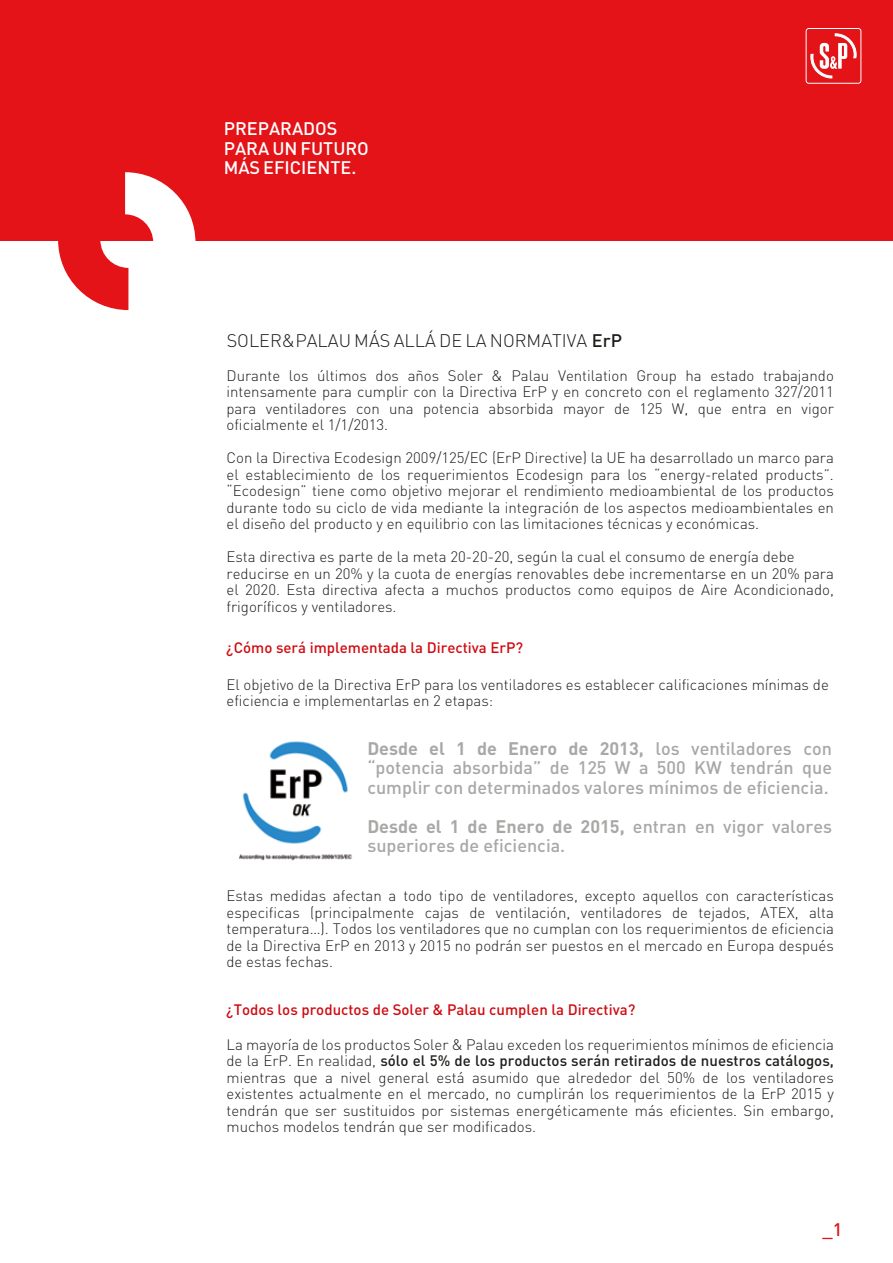
<style>
.page{position:relative;width:893px;height:1263px;background:#fff}
.page>*{position:absolute;margin:0;border:0;box-sizing:border-box;transform-origin:0 0}
.t1{font:500 18px/19.5px "DIN";color:#a8a8a7;text-align:justify}
.t2{font:500 18px/19.5px "DIN";color:#fff}
.t3{font:300 18px "DIN";color:#1d1d1b}
.t4{font:500 18px "DIN";color:#e31318}
.t5{font:300 15px/16.5px "DIN";color:#1d1d1b;text-align:justify}
.t6{font:500 15px "DIN";color:#d00a10}
.s1{font-weight:500}
.s2{font-weight:700}
</style>
<div class="page">
<img style="left:239px;top:741px;width:113px;height:120px">
<div style="left:0;top:0;width:892px;height:240px;background:#e31318"></div>
<svg style="left:810px;top:34px;width:47px;height:45px"></svg>
<div style="left:805px;top:28px;width:56px;height:56px;border:1px solid #fff;border-radius:3px"></div>
<svg style="left:58px;top:172px;width:137px;height:138px"></svg>
<p class="t2" style="left:224px;top:118px;width:147px">PREPARADOS<br>PARA UN FUTURO<br>MÁS EFICIENTE.</p>
<p class="t3" style="left:227px;top:330px;width:397px">SOLER&amp;PALAU MÁS ALLÁ DE LA NORMATIVA <span class="s1">ErP</span></p>
<p class="t5" style="left:226px;top:367px;width:609px">Durante los últimos dos años Soler &amp; Palau Ventilation Group ha estado trabajando intensamente para cumplir con la Directiva ErP y en concreto con el reglamento 327/2011 para ventiladores con una potencia absorbida mayor de 125 W, que entra en vigor oficialmente el 1/1/2013.</p>
<p class="t5" style="left:226px;top:450px;width:609px">Con la Directiva Ecodesign 2009/125/EC (ErP Directive) la UE ha desarrollado un marco para el establecimiento de los requerimientos Ecodesign para los “energy-related products”. “Ecodesign” tiene como objetivo mejorar el rendimiento medioambiental de los productos durante todo su ciclo de vida mediante la integración de los aspectos medioambientales en el diseño del producto y en equilibrio con las limitaciones técnicas y económicas.</p>
<p class="t5" style="left:226px;top:549px;width:609px;text-align:left">Esta directiva es parte de la meta 20-20-20, según la cual el consumo de energía debe reducirse en un 20% y la cuota de energías renovables debe incrementarse en un 20% para el 2020. Esta directiva afecta a muchos productos como equipos de Aire Acondicionado, frigoríficos y ventiladores.</p>
<p class="t6" style="left:226px;top:638px;width:299px">¿Cómo será implementada la Directiva ErP?</p>
<p class="t5" style="left:226px;top:676px;width:603px">El objetivo de la Directiva ErP para los ventiladores es establecer calificaciones mínimas de eficiencia e implementarlas en 2 etapas:</p>
<p class="t1" style="left:367px;top:738px;width:466px"><span class="s2">Desde el 1 de Enero de 2013,</span> los ventiladores con “potencia absorbida” de 125 W a 500 KW tendrán que cumplir con determinados valores mínimos de eficiencia.</p>
<p class="t1" style="left:367px;top:816px;width:466px"><span class="s2">Desde el 1 de Enero de 2015,</span> entran en vigor valores superiores de eficiencia.</p>
<p class="t5" style="left:226px;top:888px;width:609px">Estas medidas afectan a todo tipo de ventiladores, excepto aquellos con características especificas (principalmente cajas de ventilación, ventiladores de tejados, ATEX, alta temperatura…). Todos los ventiladores que no cumplan con los requerimientos de eficiencia de la Directiva ErP en 2013 y 2015 no podrán ser puestos en el mercado en Europa después de estas fechas.</p>
<p class="t6" style="left:226px;top:1000px;width:411px">¿Todos los productos de Soler &amp; Palau cumplen la Directiva?</p>
<p class="t5" style="left:226px;top:1036px;width:609px">La mayoría de los productos Soler &amp; Palau exceden los requerimientos mínimos de eficiencia de la ErP. En realidad, <span class="s1">sólo el 5% de los productos serán retirados de nuestros catálogos, </span>mientras que a nivel general está asumido que alrededor del 50% de los ventiladores existentes actualmente en el mercado, no cumplirán los requerimientos de la ErP 2015 y tendrán que ser sustituidos por sistemas energéticamente más eficientes. Sin embargo, muchos modelos tendrán que ser modificados.</p>
<p class="t4" style="left:822px;top:1218px;width:21px">_1</p>
</div>
